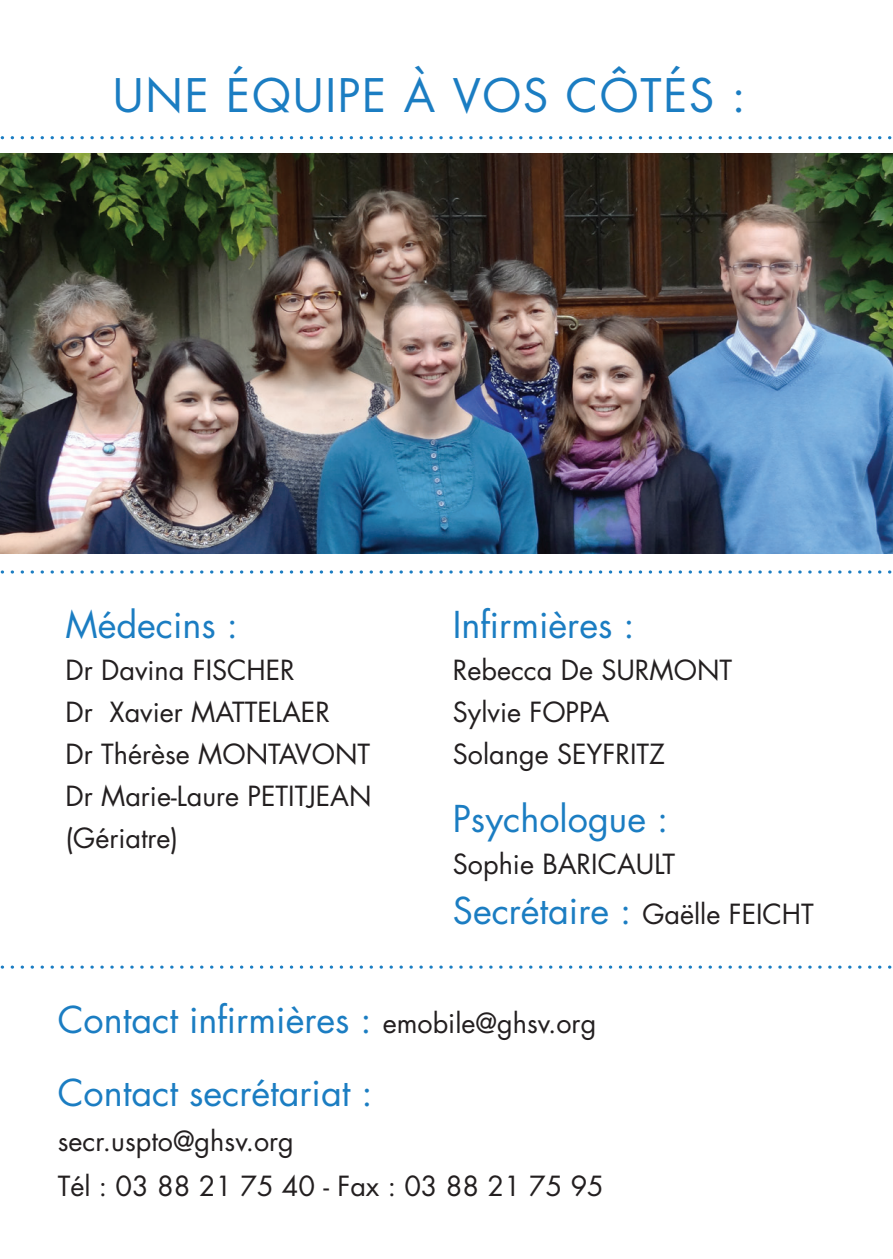
<style>
.page{position:relative;width:893px;height:1259px;background:#fff}
.page>*{position:absolute;margin:0;border:0;box-sizing:border-box;transform-origin:0 0}
.t1{font:45px "Futura";letter-spacing:.04em;color:#1b7dc2}
.t2{font:36px/73.5px "Futura";color:#1b7dc2}
.t3{font:27px/42px "Futura";color:#231f20}
.s1{font-size:36px;color:#1b7dc2}
.s2{font-size:27px;color:#231f20}
</style>
<div class="page">
<svg style="left:0;top:136px;width:892px;height:3px"></svg>
<svg style="left:0;top:570px;width:892px;height:3px"></svg>
<svg style="left:0;top:965px;width:892px;height:3px"></svg>
<img style="left:0;top:154px;width:893px;height:400px">
<h1 class="t1" style="left:113px;top:64px;width:634px">Une équ ipe à vos côtés :</h1>
<h2 class="t2" style="left:65px;top:587px;width:174px">Médecins :</h2>
<p class="t3" style="left:65px;top:649px;width:266px">Dr Davina FISCHER<br>Dr Xavier MATTE LAER<br>Dr Thérèse MONT</p>
<p class="t3" style="left:279px;top:733px;width:36px">AVONT</p>
<p class="t3" style="left:65px;top:775px;width:195px">Dr Marie-Laure PETIT</p>
<p class="t3" style="left:307px;top:775px;width:61px">JEAN</p>
<p class="t3" style="left:65px;top:817px;width:114px">(Gériatre)</p>
<h2 class="t2" style="left:453px;top:587px;width:183px">I nfirmières :</h2>
<p class="t3" style="left:453px;top:649px;width:241px">Rebecca De SURMONT<br>Sylvie FOPPA<br>Solange SEYFRITZ</p>
<h2 class="t2" style="left:453px;top:781px;width:217px">Psychologue :</h2>
<p class="t3" style="left:453px;top:838px;width:362px;line-height:50.4px">Sophie BARICAULT<br><span class="s1">Secrétaire :</span> Gaëlle FEIC HT</p>
<h2 class="t2" style="left:58px;top:982px;width:540px">Contact infirmières : <span class="s2">emobile@ghsv.org<br></span>Contact secrétariat :</h2>
<p class="t3" style="left:58px;top:1118px;width:548px;line-height:45px">secr.uspto@ghsv.org<br>Tél : 03 88 21 75 40 - Fax : 03 88 21 75 95</p>
</div>
